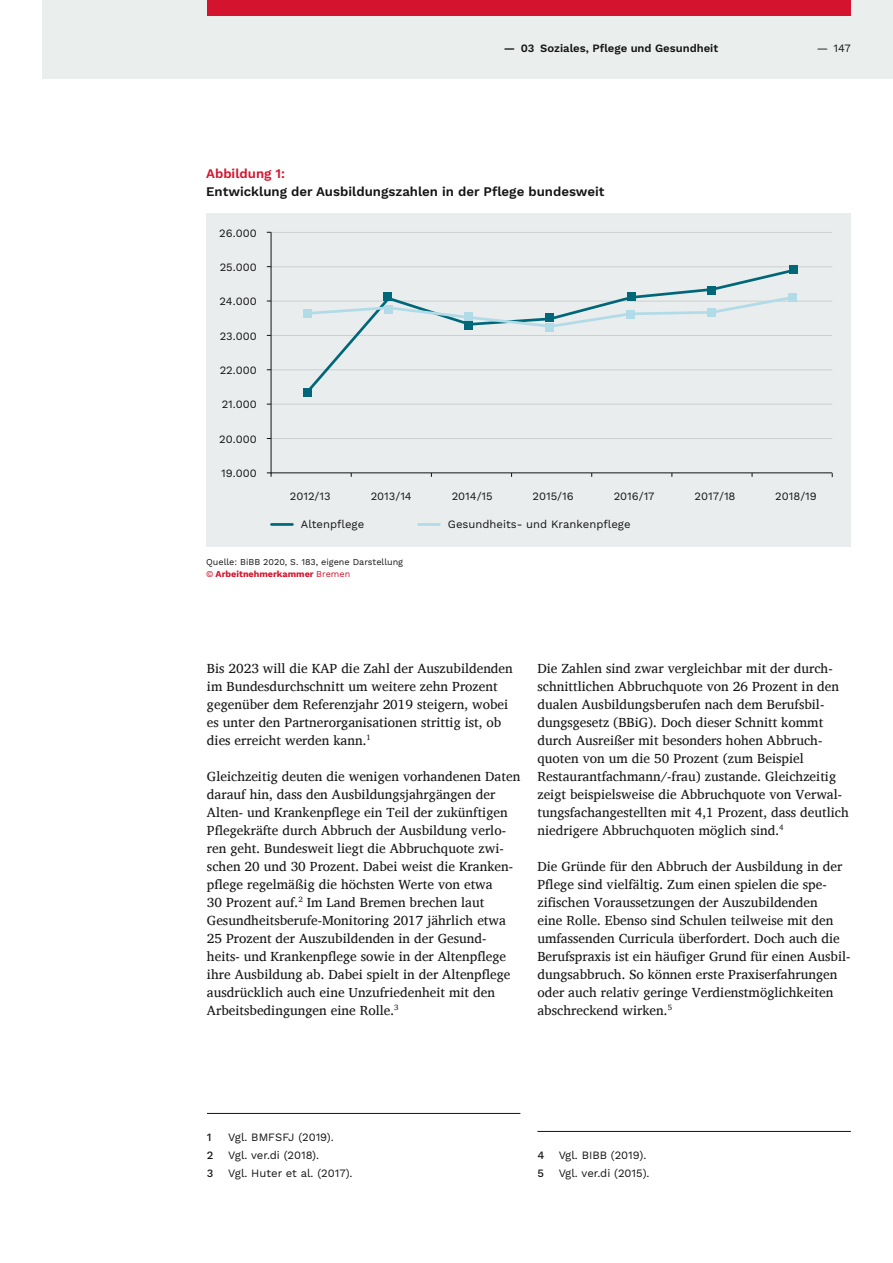
<style>
.page{position:relative;width:893px;height:1263px;background:#fff}
.page>*{position:absolute;margin:0;border:0;box-sizing:border-box;transform-origin:0 0}
.Fließtext_Charis_9pt{font:13.5px/18px "Charis SIL";color:#141415}
._07_Subheadline_Info{font:600 13.2px "Work Sans";color:#141415}
._07_Headline_Infogra{font:600 13.2px "Work Sans";color:#d4142e}
.Fußnote_Work_Sans_Re{font:11.25px "Work Sans";color:#141415}
.t1{font:600 11.25px "Work Sans";color:#141415}
.Fußnote_Work_Sans_Re-2{font:500 11.25px "Work Sans";color:#141415}
.Quellenangabe_Work_S{font:9px "Work Sans";color:#141415}
.Work_Sans_Reg_6pt{font:700 9px "Work Sans";color:#d4142e}
.s1{font-weight:400}
</style>
<div class="page">
<div style="left:43px;top:0;width:850px;height:79px;background:#eaeeed"></div>
<div style="left:207px;top:0;width:643px;height:16px;background:#d4142e"></div>
<div style="left:206px;top:214px;width:645px;height:333px;background:#e9eded"></div>
<hr style="left:271px;top:335px;width:561px;height:1px;background:#cfcfcf">
<hr style="left:271px;top:301px;width:561px;height:1px;background:#cfcfcf">
<hr style="left:271px;top:232px;width:561px;height:1px;background:#cfcfcf">
<hr style="left:271px;top:266px;width:561px;height:1px;background:#cfcfcf">
<hr style="left:271px;top:369px;width:561px;height:1px;background:#cfcfcf">
<hr style="left:271px;top:404px;width:561px;height:1px;background:#cfcfcf">
<hr style="left:271px;top:438px;width:561px;height:1px;background:#cfcfcf">
<hr style="left:271px;top:472px;width:561px;height:1px;background:#141415">
<svg style="left:267px;top:472px;width:5px;height:5px"></svg>
<hr style="left:271px;top:232px;width:1px;height:242px;background:#141415">
<div style="left:303px;top:388px;width:9px;height:9px;background:#006779"></div>
<div style="left:789px;top:266px;width:9px;height:8px;background:#006779"></div>
<hr style="left:271px;top:523px;width:21px;height:3px;background:#006779">
<hr style="left:418px;top:523px;width:21px;height:3px;background:#b2dbe8">
<svg style="left:303px;top:270px;width:495px;height:119px"></svg>
<svg style="left:304px;top:294px;width:492px;height:35px"></svg>
<div style="left:384px;top:305px;width:9px;height:8px;background:#b2dbe8"></div>
<hr style="left:537px;top:1131px;width:314px;height:1px;background:#141415">
<hr style="left:207px;top:1113px;width:313px;height:1px;background:#141415">
<p class="t1" style="left:504px;top:41px;width:216px">— 03 Soziales, Pflege und Gesundheit</p>
<p class="_07_Headline_Infogra" style="left:206px;top:165px;width:80px">Abbildung 1:</p>
<p class="_07_Subheadline_Info" style="left:206px;top:183px;width:400px">Entwicklung der Ausbildungszahlen in der Pflege bundesweit</p>
<p class="Fußnote_Work_Sans_Re" style="left:219px;top:226px;width:39px">26.000</p>
<p class="Fußnote_Work_Sans_Re" style="left:220px;top:261px;width:39px">25.000</p>
<p class="Fußnote_Work_Sans_Re" style="left:219px;top:295px;width:39px">24.000</p>
<p class="Fußnote_Work_Sans_Re" style="left:220px;top:329px;width:39px">23.000</p>
<p class="Fußnote_Work_Sans_Re" style="left:220px;top:363px;width:39px">22.000</p>
<p class="Fußnote_Work_Sans_Re" style="left:222px;top:398px;width:37px">21.000</p>
<p class="Fußnote_Work_Sans_Re" style="left:219px;top:432px;width:39px">20.000</p>
<p class="Fußnote_Work_Sans_Re" style="left:221px;top:466px;width:37px">19.000</p>
<p class="Fußnote_Work_Sans_Re" style="left:817px;top:41px;width:36px">— 147</p>
<p class="Fußnote_Work_Sans_Re" style="left:290px;top:489px;width:42px">2012/13</p>
<p class="Fußnote_Work_Sans_Re" style="left:371px;top:489px;width:43px">2013/14</p>
<p class="Fußnote_Work_Sans_Re" style="left:452px;top:489px;width:43px">2014/15</p>
<p class="Fußnote_Work_Sans_Re" style="left:533px;top:489px;width:43px">2015/16</p>
<p class="Fußnote_Work_Sans_Re" style="left:614px;top:489px;width:42px">2016/17</p>
<p class="Fußnote_Work_Sans_Re" style="left:695px;top:489px;width:42px">2017/18</p>
<p class="Fußnote_Work_Sans_Re" style="left:775px;top:489px;width:43px">2018/19</p>
<p class="Fußnote_Work_Sans_Re" style="left:301px;top:517px;width:65px">Altenpflege</p>
<p class="Fußnote_Work_Sans_Re" style="left:448px;top:517px;width:184px">Gesundheits- und Krankenpflege</p>
<p class="Quellenangabe_Work_S" style="left:206px;top:556px;width:198px">Quelle: BiBB 2020, S. 183, eigene Darstellung</p>
<p class="Work_Sans_Reg_6pt" style="left:206px;top:568px;width:146px"><span class="s1">©</span> Arbeitnehmerkammer <span class="s1">Bremen</span></p>
<p class="Fließtext_Charis_9pt" style="left:207px;top:659px;width:307px">Bis 2023 will die KAP die Zahl der Auszubildenden im Bundesdurchschnitt um weitere zehn Prozent gegenüber dem Referenzjahr 2019 steigern, wobei es unter den Partnerorganisationen strittig ist, ob dies erreicht werden kann.<sup>1</sup></p>
<p class="Fließtext_Charis_9pt" style="left:207px;top:767px;width:315px">Gleichzeitig deuten die wenigen vorhandenen Daten darauf hin, dass den Ausbildungsjahrgängen der Alten- und Krankenpflege ein Teil der zukünftigen Pflegekräfte durch Abbruch der Ausbildung verlo&shy;ren geht. Bundesweit liegt die Abbruchquote zwi&shy;schen 20 und 30 Prozent. Dabei weist die Kranken&shy;pflege regelmäßig die höchsten Werte von etwa<br>30 Prozent auf.<sup>2</sup> Im Land Bremen brechen laut Gesundheitsberufe-Monitoring 2017 jährlich etwa 25 Prozent der Auszubildenden in der Gesund&shy;heits- und Krankenpflege sowie in der Altenpflege ihre Ausbildung ab. Dabei spielt in der Altenpflege ausdrücklich auch eine Unzufriedenheit mit den Arbeitsbedingungen eine Rolle.<sup>3</sup></p>
<p class="Fließtext_Charis_9pt" style="left:537px;top:659px;width:313px">Die Zahlen sind zwar vergleichbar mit der durch&shy;schnittlichen Abbruchquote von 26 Prozent in den dualen Ausbildungsberufen nach dem Berufsbil&shy;dungsgesetz (BBiG). Doch dieser Schnitt kommt durch Ausreißer mit besonders hohen Abbruch&shy;quoten von um die 50 Prozent (zum Beispiel Restaurantfachmann/-frau) zustande. Gleichzeitig zeigt beispielsweise die Abbruchquote von Verwal&shy;tungsfachangestellten mit 4,1 Prozent, dass deutlich niedrigere Abbruchquoten möglich sind.<sup>4</sup></p>
<p class="Fließtext_Charis_9pt" style="left:537px;top:857px;width:315px">Die Gründe für den Abbruch der Ausbildung in der Pflege sind vielfältig. Zum einen spielen die spe&shy;zifischen Voraussetzungen der Auszubildenden<br>eine Rolle. Ebenso sind Schulen teilweise mit den umfassenden Curricula überfordert. Doch auch die Berufspraxis ist ein häufiger Grund für einen Ausbil&shy;dungsabbruch. So können erste Praxiserfahrungen oder auch relativ geringe Verdienstmöglichkeiten abschreckend wirken.<sup>5</sup></p>
<p class="Fußnote_Work_Sans_Re-2" style="left:207px;top:1130px;width:6px">1</p>
<p class="Fußnote_Work_Sans_Re" style="left:228px;top:1130px;width:107px">Vgl. BMFSFJ (2019).</p>
<p class="Fußnote_Work_Sans_Re-2" style="left:207px;top:1148px;width:8px">2</p>
<p class="Fußnote_Work_Sans_Re" style="left:228px;top:1148px;width:92px">Vgl. ver.di (2018).</p>
<p class="Fußnote_Work_Sans_Re-2" style="left:207px;top:1166px;width:8px">3</p>
<p class="Fußnote_Work_Sans_Re" style="left:228px;top:1166px;width:126px">Vgl. Huter et al. (2017).</p>
<p class="Fußnote_Work_Sans_Re-2" style="left:537px;top:1148px;width:8px">4</p>
<p class="Fußnote_Work_Sans_Re" style="left:559px;top:1148px;width:89px">Vgl. BIBB (2019).</p>
<p class="Fußnote_Work_Sans_Re-2" style="left:537px;top:1166px;width:8px">5</p>
<p class="Fußnote_Work_Sans_Re" style="left:559px;top:1166px;width:92px">Vgl. ver.di (2015).</p>
</div>
